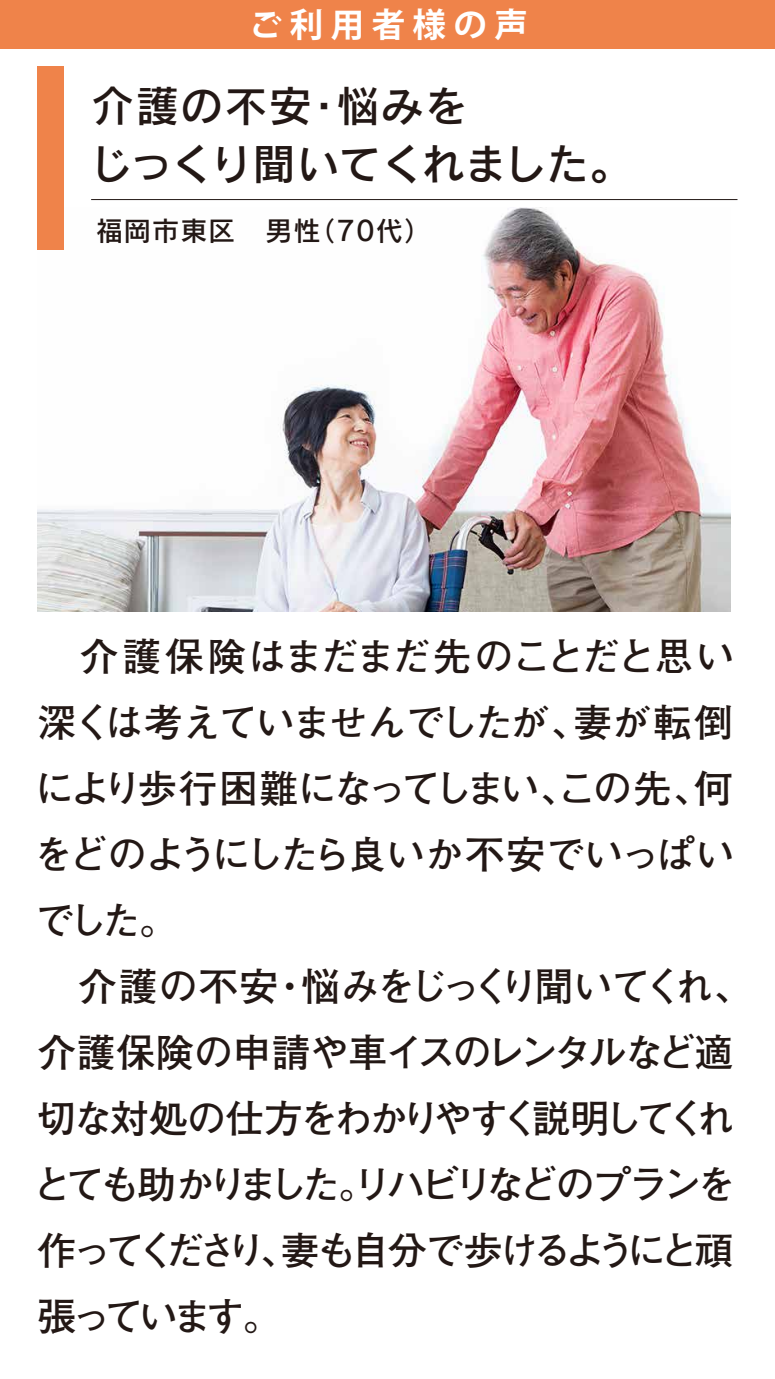
<style>
.page{position:relative;width:775px;height:1379px;background:#fff}
.page>*{position:absolute;margin:0;border:0;box-sizing:border-box;transform-origin:0 0}
.t1{font:42.62px/58.2px "Rodin Pro N DB";color:#231815}
.t2{font:700 38.75px/66px "Futo Go B101 Pr 6 N";letter-spacing:-.075em;color:#231815}
.t3{font:700 33.5px "Koz Go Pr 6 N";letter-spacing:.22em;color:#fff}
.t4{font:27.12px "Rodin Pro N DB";letter-spacing:.04em;color:#231815}
</style>
<div class="page">
<div style="left:0;top:0;width:775px;height:49px;background:#ef834a"></div>
<img style="left:37px;top:208px;width:693px;height:404px">
<hr style="left:91px;top:199px;width:647px;height:1px;background:#231815">
<div style="left:37px;top:66px;width:27px;height:184px;background:#ef834a"></div>
<p class="t3" style="left:249px;top:6px;width:281px">ご利用者様の声</p>
<p class="t1" style="left:90px;top:75px;width:543px">介護の不安・悩みを<br>じっくり聞いてくれました。</p>
<p class="t4" style="left:96px;top:213px;width:337px">福岡市東区　男性（70代）</p>
<p class="t2" style="left:33px;top:622px;width:722px">　介護保険はまだまだ先のことだと思い深くは考えていませんでしたが、妻が転倒により歩行困難になってしまい、この先、何をどのようにしたら良いか不安でいっぱいでした。<br>　介護の不安・悩みをじっくり聞いてくれ、介護保険の申請や車イスのレンタルなど適切な対処の仕方をわかりやすく説明してくれとても助かりました。リハビリなどのプランを作ってくださり、妻も自分で歩けるようにと頑張っています。</p>
</div>
